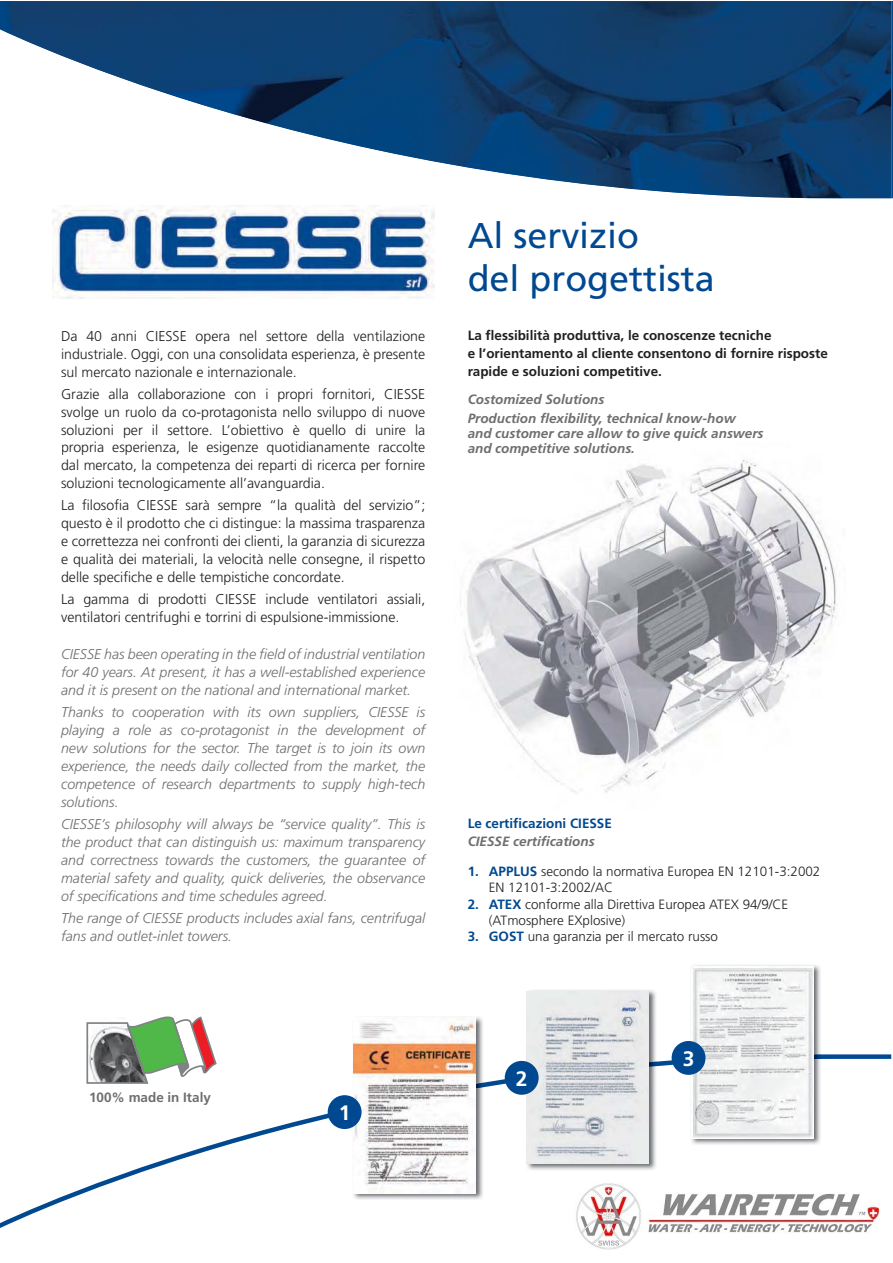
<style>
.page{position:relative;width:893px;height:1263px;background:#fff}
.page>*{position:absolute;margin:0;border:0;box-sizing:border-box;transform-origin:0 0}
.t1{font:35.85px/43px "Frutiger";color:#004990}
.t2{font:700 20.85px "Frutiger";color:#fff}
.t3{font:300 14.25px/17.9px "Frutiger";color:#231f20;text-align:justify}
.t4{font:italic 300 14.25px/17.9px "Frutiger";color:#6d6e70;text-align:justify}
.t5{font:300 13.5px/16.2px "Frutiger";color:#231f20}
.t6{font:italic 700 13.5px/19.2px "Frutiger";color:#6d6e70}
.t7{font:700 13.5px/17.9px "Frutiger";color:#231f20}
.t8{font:700 13.5px "Frutiger";color:#004990}
.t9{font:700 13.5px "Frutiger";color:#6d6e70}
.s1{font-weight:700;color:#004990}
</style>
<div class="page">
<svg style="left:0;top:1054px;width:891px;height:174px"></svg>
<img style="left:0;top:2px;width:890px;height:196px">
<img style="left:525px;top:990px;width:131px;height:181px">
<img style="left:648px;top:1062px;width:8px;height:19px">
<img style="left:526px;top:991px;width:122px;height:173px">
<img style="left:352px;top:1017px;width:131px;height:183px">
<img style="left:352px;top:1083px;width:131px;height:30px">
<img style="left:353px;top:1018px;width:122px;height:175px">
<img style="left:690px;top:965px;width:131px;height:180px">
<img style="left:813px;top:1054px;width:8px;height:10px">
<img style="left:691px;top:967px;width:122px;height:172px">
<svg style="left:86px;top:1016px;width:131px;height:129px"></svg>
<div style="left:327px;top:1095px;width:34px;height:34px;background:#004990;border-radius:50%"></div>
<div style="left:504px;top:1061px;width:34px;height:34px;background:#004990;border-radius:50%"></div>
<div style="left:671px;top:1041px;width:34px;height:34px;background:#004990;border-radius:50%"></div>
<img style="left:460px;top:460px;width:378px;height:333px">
<img style="left:53px;top:206px;width:381px;height:93px">
<svg style="left:890px;top:2px;width:3px;height:196px"></svg>
<img style="left:574px;top:1184px;width:305px;height:66px">
<p class="t3" style="left:61px;top:328px;width:366px">Da 40 anni CIESSE opera nel settore della ventilazione industriale. Oggi, con una consolidata esperienza, è presente sul mercato nazionale e internazionale.</p>
<p class="t3" style="left:61px;top:386px;width:366px">Grazie alla collaborazione con i propri fornitori, CIESSE svolge un ruolo da co-protagonista nello sviluppo di nuove soluzioni per il settore. L’obiettivo è quello di unire la propria esperienza, le esigenze quotidianamente raccolte dal mercato, la competenza dei reparti di ricerca per fornire soluzioni tecnologicamente all’avanguardia.</p>
<p class="t3" style="left:61px;top:498px;width:366px">La filosofia CIESSE sarà sempre “la qualità del servizio”; questo è il prodotto che ci distingue: la massima trasparenza e correttezza nei confronti dei clienti, la garanzia di sicurezza e qualità dei materiali, la velocità nelle consegne, il rispetto delle specifiche e delle tempistiche concordate.</p>
<p class="t3" style="left:61px;top:592px;width:366px">La gamma di prodotti CIESSE include ventilatori assiali, ventilatori centrifughi e torrini di espulsione-immissione.</p>
<p class="t4" style="left:61px;top:646px;width:366px">CIESSE has been operating in the field of industrial ventilation for 40 years. At present, it has a well-established experience and it is present on the national and international market.</p>
<p class="t4" style="left:61px;top:704px;width:366px">Thanks to cooperation with its own suppliers, CIESSE is playing a role as co-protagonist in the development of new solutions for the sector. The target is to join its own experience, the needs daily collected from the market, the competence of research departments to supply high-tech solutions.</p>
<p class="t4" style="left:61px;top:816px;width:366px">CIESSE’s philosophy will always be “service quality”. This is the product that can distinguish us: maximum transparency and correctness towards the customers, the guarantee of material safety and quality, quick deliveries, the observance of specifications and time schedules agreed.</p>
<p class="t4" style="left:61px;top:910px;width:366px">The range of CIESSE products includes axial fans, centrifugal fans and outlet-inlet towers.</p>
<h1 class="t1" style="left:467px;top:217px;width:249px">Al servizio<br>del progettista</h1>
<p class="t7" style="left:467px;top:327px;width:362px">La flessibilità produttiva, le conoscenze tecniche<br>e l’orientamento al cliente consentono di fornire risposte rapide e soluzioni competitive.</p>
<p class="t6" style="left:467px;top:391px;width:269px">Costomized Solutions<br>Production flexibility, technical know-how</p>
<p class="t6" style="left:467px;top:427px;width:297px;line-height:15px">and customer care allow to give quick answers and competitive solutions.</p>
<p class="t8" style="left:467px;top:818px;width:146px">Le certificazioni CIESSE</p>
<p class="t6" style="left:467px;top:833px;width:128px">CIESSE certifications</p>
<p class="t5" style="left:489px;top:865px;width:333px;text-indent:-21px"><span class="s1">1. APPLUS</span> secondo la normativa Europea EN 12101-3:2002<br>EN 12101-3:2002/AC</p>
<p class="t5" style="left:489px;top:897px;width:301px;text-indent:-21px"><span class="s1">2. ATEX</span> conforme alla Direttiva Europea ATEX 94/9/CE (ATmosphere EXplosive)</p>
<p class="t5" style="left:467px;top:929px;width:252px"><span class="s1">3. GOST</span> una garanzia per il mercato russo</p>
<p class="t9" style="left:89px;top:1092px;width:123px">100% made in Italy</p>
<h2 class="t2" style="left:339px;top:1105px;width:13px">1</h2>
<h2 class="t2" style="left:516px;top:1070px;width:13px">2</h2>
<h2 class="t2" style="left:682px;top:1050px;width:13px">3</h2>
</div>
